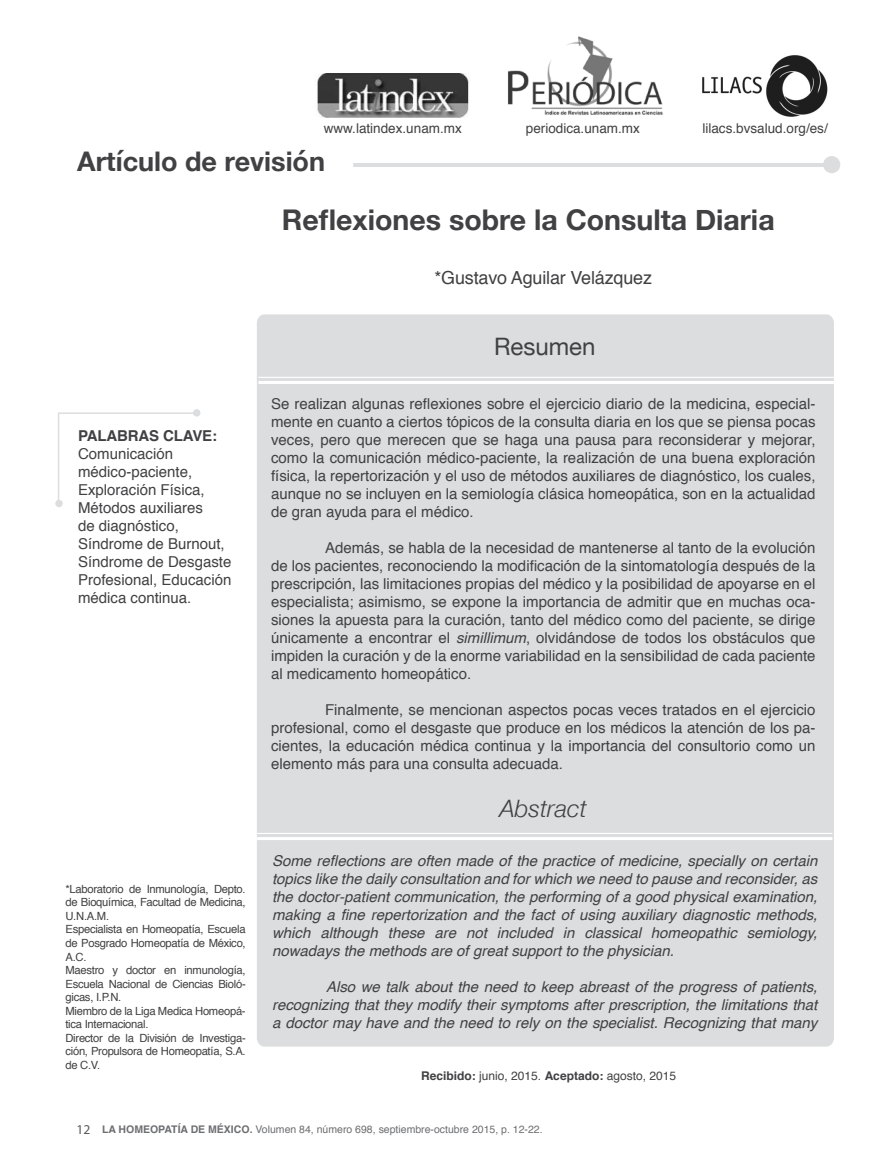
<style>
.page{position:relative;width:893px;height:1170px;background:#fff}
.page>*{position:absolute;margin:0;border:0;box-sizing:border-box;transform-origin:0 0}
.t1{font:700 28.5px "Helvetica Neue";color:#414042}
.t2{font:700 27px "Helvetica Neue";color:#414042}
.t3{font:italic 24px "Helvetica Neue";color:#414042}
.t4{font:24px "Helvetica Neue";color:#414042}
.t5{font:18px "Helvetica";letter-spacing:-.01em;color:#414042}
.t6{font:15px/18px "Helvetica";color:#414042;text-align:justify}
.t7{font:italic 15px/18px "Helvetica";color:#414042;text-align:justify}
.t8{font:700 15px "Helvetica";letter-spacing:-.01em;color:#414042}
.t9{font:13.5px "Helvetica";color:#414042}
.t10{font:12px "Helvetica";color:#414042}
.t11{font:11.25px/13.5px "Helvetica";letter-spacing:-.025em;color:#414042}
.t12{font:10.5px "Helvetica";color:#6d6e71}
.s1{font-style:italic}
.s2{font-weight:700}
.s3{font-family:"Myriad Pro";font-size:13.5px;color:#58595b}
</style>
<div class="page">
<div style="left:257px;top:314px;width:577px;height:732px;background:#dcddde"></div>
<hr style="left:258px;top:381px;width:576px;height:3px;background:#fff">
<hr style="left:258px;top:377px;width:576px;height:1px;background:#fff">
<hr style="left:331px;top:163px;width:494px;height:4px;background:#dcddde">
<div style="left:823px;top:156px;width:17px;height:17px;background:#dcddde;border-radius:50%"></div>
<div style="left:326px;top:154px;width:27px;height:21px;background:#fff"></div>
<img style="left:317px;top:73px;width:152px;height:44px">
<img style="left:508px;top:36px;width:155px;height:79px">
<hr style="left:257px;top:837px;width:575px;height:3px;background:#fff">
<hr style="left:257px;top:832px;width:575px;height:2px;background:#fff">
<div style="left:193px;top:409px;width:7px;height:7px;background:#dcddde;border-radius:50%"></div>
<svg style="left:58px;top:411px;width:140px;height:89px"></svg>
<div style="left:55px;top:500px;width:8px;height:7px;background:#dcddde;border-radius:50%"></div>
<img style="left:702px;top:55px;width:126px;height:62px">
<p class="t9" style="left:324px;top:118px;width:140px">www.latindex.unam.mx</p>
<p class="t9" style="left:526px;top:118px;width:116px">periodica.unam.mx</p>
<h2 class="t2" style="left:77px;top:140px;width:249px">Artículo de revisión</h2>
<p class="t9" style="left:702px;top:118px;width:127px">lilacs.bvsalud.org/es/</p>
<h1 class="t1" style="left:282px;top:198px;width:494px">Reflexiones sobre la Consulta Diaria</h1>
<p class="t5" style="left:434px;top:264px;width:219px">*Gustavo Aguilar Velázquez</p>
<p class="t8" style="left:78px;top:424px;width:141px">PALABRAS CLAVE:</p>
<p class="t6" style="left:78px;top:445px;width:155px;text-align:left">Comunicación médico-paciente,<br>Exploración Física,<br>Métodos auxiliares<br>de diagnóstico,<br>Síndrome de Burnout,<br>Síndrome de Desgaste<br>Profesional, Educación médica continua.</p>
<p class="t11" style="left:65px;top:882px;width:182px">*Laboratorio de Inmunología, Depto. de Bioquímica, Facultad de Medicina,<br>U.N.A.M.<br>Especialista en Homeopatía, Escuela de Posgrado Homeopatía de México,<br>A.C.<br>Maestro y doctor en inmunología,<br>Escuela Nacional de Ciencias Bioló&shy;gicas, I.P.N.<br>Miembro de la Liga Medica Homeopá&shy;tica Internacional.<br>Director de la División de Investiga&shy;ción, Propulsora de Homeopatía, S.A. de C.V.</p>
<h3 class="t4" style="left:494px;top:329px;width:103px">Resumen</h3>
<p class="t6" style="left:271px;top:395px;width:546px">Se realizan algunas reflexiones sobre el ejercicio diario de la medicina, especial&shy;mente en cuanto a ciertos tópicos de la consulta diaria en los que se piensa pocas veces, pero que merecen que se haga una pausa para reconsiderar y mejorar, como la comunicación médico-paciente, la realización de una buena exploración física, la repertorización y el uso de métodos auxiliares de diagnóstico, los cuales, aunque no se incluyen en la semiología clásica homeopática, son en la actualidad de gran ayuda para el médico.</p>
<p class="t6" style="left:271px;top:539px;width:546px;text-indent:54px">Además, se habla de la necesidad de mantenerse al tanto de la evolución de los pacientes, reconociendo la modificación de la sintomatología después de la prescripción, las limitaciones propias del médico y la posibilidad de apoyarse en el especialista; asimismo, se expone la importancia de admitir que en muchas oca&shy;siones la apuesta para la curación, tanto del médico como del paciente, se dirige únicamente a encontrar el <span class="s1">simillimum</span>, olvidándose de todos los obstáculos que impiden la curación y de la enorme variabilidad en la sensibilidad de cada paciente al medicamento homeopático.</p>
<p class="t6" style="left:271px;top:701px;width:546px;text-indent:54px">Finalmente, se mencionan aspectos pocas veces tratados en el ejercicio profesional, como el desgaste que produce en los médicos la atención de los pa&shy;cientes, la educación médica continua y la importancia del consultorio como un elemento más para una consulta adecuada.</p>
<h3 class="t3" style="left:500px;top:794px;width:89px">Abstract</h3>
<p class="t7" style="left:272px;top:851px;width:547px">Some reflections are often made of the practice of medicine, specially on certain topics like the daily consultation and for which we need to pause and reconsider, as the doctor-patient communication, the performing of a good physical examination, making a fine repertorization and the fact of using auxiliary diagnostic methods, which although these are not included in classical homeopathic semiology, nowadays the methods are of great support to the physician.</p>
<p class="t7" style="left:272px;top:977px;width:547px;text-indent:54px">Also we talk about the need to keep abreast of the progress of patients, recognizing that they modify their symptoms after prescription, the limitations that a doctor may have and the need to rely on the specialist. Recognizing that many</p>
<p class="t10" style="left:421px;top:1066px;width:256px"><span class="s2">Recibido:</span> junio, 2015. <span class="s2">Aceptado:</span> agosto, 2015</p>
<p class="t12" style="left:76px;top:1120px;width:468px"><span class="s3">12</span> <span class="s2">LA HOMEOPATÍA DE MÉXICO.</span> Volumen 84, número 698, septiembre-octubre 2015, p. 12-22.</p>
</div>
